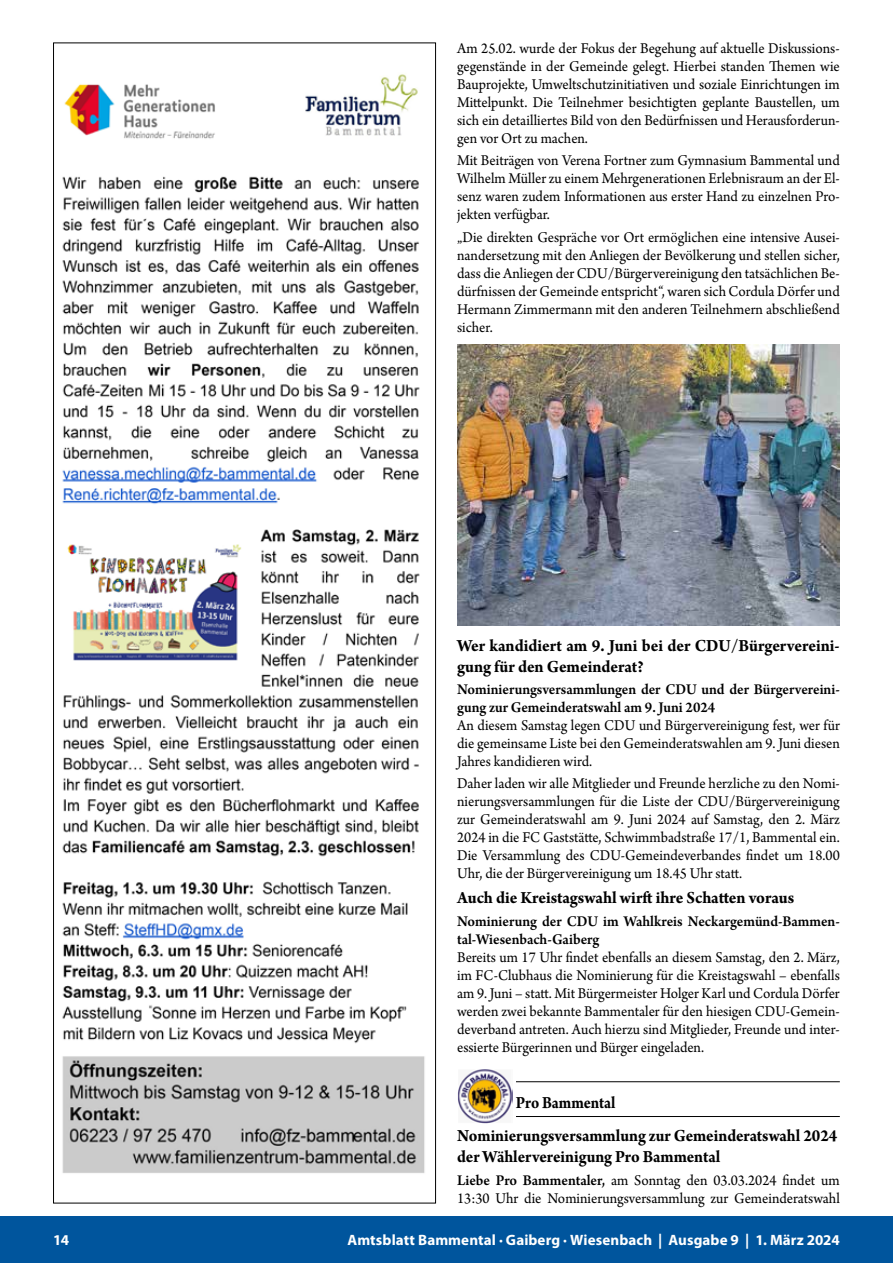
<style>
.page{position:relative;width:893px;height:1263px;background:#fff}
.page>*{position:absolute;margin:0;border:0;box-sizing:border-box;transform-origin:0 0}
.t1{font:700 18px/21px "Arno Pro";letter-spacing:-.005em;color:#000;scale:.95 1}
.t2{font:700 18px/33.8px "Arno Pro";letter-spacing:-.005em;color:#000;scale:.88 1}
.t3{font:700 18px "Arno Pro";letter-spacing:-.005em;color:#000;scale:.93 1}
.t4{font:15.75px/18px "Arno Pro";color:#000;text-align:justify;scale:.95 1}
.t5{font:600 15.75px/18px "Arno Pro";color:#000;scale:.95 1}
.t6{font:700 15px "Myriad Pro";letter-spacing:.005em;color:#fff}
.s1{font-weight:600}
</style>
<div class="page">
<div style="left:0;top:1216px;width:893px;height:47px;background:#00559d"></div>
<hr style="left:457px;top:1081px;width:383px;height:1px;background:#000">
<hr style="left:457px;top:1116px;width:383px;height:1px;background:#000">
<img style="left:457px;top:345px;width:383px;height:280px">
<div style="left:457px;top:1067px;width:59px;height:56px;background:#fff"></div>
<img style="left:457px;top:1069px;width:55px;height:54px">
<img style="left:62px;top:74px;width:363px;height:1099px">
<p class="t4" style="left:457px;top:40px;width:404px">Am 25.02. wurde der Fokus der Begehung auf aktuelle Diskussions&shy;gegenstände in der Gemeinde gelegt. Hierbei standen Themen wie Bauprojekte, Umweltschutzinitiativen und soziale Einrichtungen im Mittelpunkt. Die Teilnehmer besichtigten geplante Baustellen, um sich ein detailliertes Bild von den Bedürfnissen und Herausforderun&shy;gen vor Ort zu machen.</p>
<p class="t4" style="left:457px;top:153px;width:404px">Mit Beiträgen von Verena Fortner zum Gymnasium Bammental und Wilhelm Müller zu einem Mehrgenerationen Erlebnisraum an der El&shy;senz waren zudem Informationen aus erster Hand zu einzelnen Pro&shy;jekten verfügbar.</p>
<p class="t4" style="left:457px;top:229px;width:404px">„Die direkten Gespräche vor Ort ermöglichen eine intensive Ausei&shy;nandersetzung mit den Anliegen der Bevölkerung und stellen sicher, dass die Anliegen der CDU/Bürgervereinigung den tatsächlichen Be&shy;dürfnissen der Gemeinde entspricht“, waren sich Cordula Dörfer und Hermann Zimmermann mit den anderen Teilnehmern abschließend sicher.</p>
<p class="t1" style="left:457px;top:635px;width:404px">Wer kandidiert am 9. Juni bei der CDU/Bürgervereini&shy;gung für den Gemeinderat?</p>
<p class="t5" style="left:457px;top:681px;width:404px">Nominierungsversammlungen der CDU und der Bürgervereini&shy;gung zur Gemeinderatswahl am 9. Juni 2024</p>
<p class="t4" style="left:457px;top:717px;width:404px">An diesem Samstag legen CDU und Bürgervereinigung fest, wer für die gemeinsame Liste bei den Gemeinderatswahlen am 9. Juni diesen Jahres kandidieren wird.</p>
<p class="t4" style="left:457px;top:775px;width:404px">Daher laden wir alle Mitglieder und Freunde herzliche zu den Nomi&shy;nierungsversammlungen für die Liste der CDU/Bürgervereinigung zur Gemeinderatswahl am 9. Juni 2024 auf Samstag, den 2. März 2024 in die FC Gaststätte, Schwimmbadstraße 17/1, Bammental ein.<br>Die Versammlung des CDU-Gemeindeverbandes findet um 18.00<br>Uhr, die der Bürgervereinigung um 18.45 Uhr statt.</p>
<p class="t1" style="left:457px;top:888px;width:356px">Auch die Kreistagswahl wirft ihre Schatten voraus</p>
<p class="t5" style="left:457px;top:913px;width:404px">Nominierung der CDU im Wahlkreis Neckargemünd-Bammen&shy;tal-Wiesenbach-Gaiberg</p>
<p class="t4" style="left:457px;top:949px;width:404px">Bereits um 17 Uhr findet ebenfalls an diesem Samstag, den 2. März, im FC-Clubhaus die Nominierung für die Kreistagswahl – ebenfalls am 9. Juni – statt. Mit Bürgermeister Holger Karl und Cordula Dörfer werden zwei bekannte Bammentaler für den hiesigen CDU-Gemein&shy;deverband antreten. Auch hierzu sind Mitglieder, Freunde und inter&shy;essierte Bürgerinnen und Bürger eingeladen.</p>
<p class="t2" style="left:457px;top:1086px;width:434px;text-indent:59px">Pro Bammental<br>Nominierungsversammlung zur Gemeinderatswahl 2024</p>
<p class="t3" style="left:457px;top:1146px;width:284px">der Wählervereinigung Pro Bammental</p>
<p class="t4" style="left:457px;top:1172px;width:404px"><span class="s1">Liebe Pro Bammentaler,</span> am Sonntag den 03.03.2024 findet um<br>13:30 Uhr die Nominierungsversammlung zur Gemeinderatswahl</p>
<p class="t6" style="left:53px;top:1230px;width:17px">14</p>
<p class="t6" style="left:348px;top:1230px;width:494px">Amtsblatt Bammental · Gaiberg · Wiesenbach | Ausgabe 9 | 1. März 2024</p>
</div>
